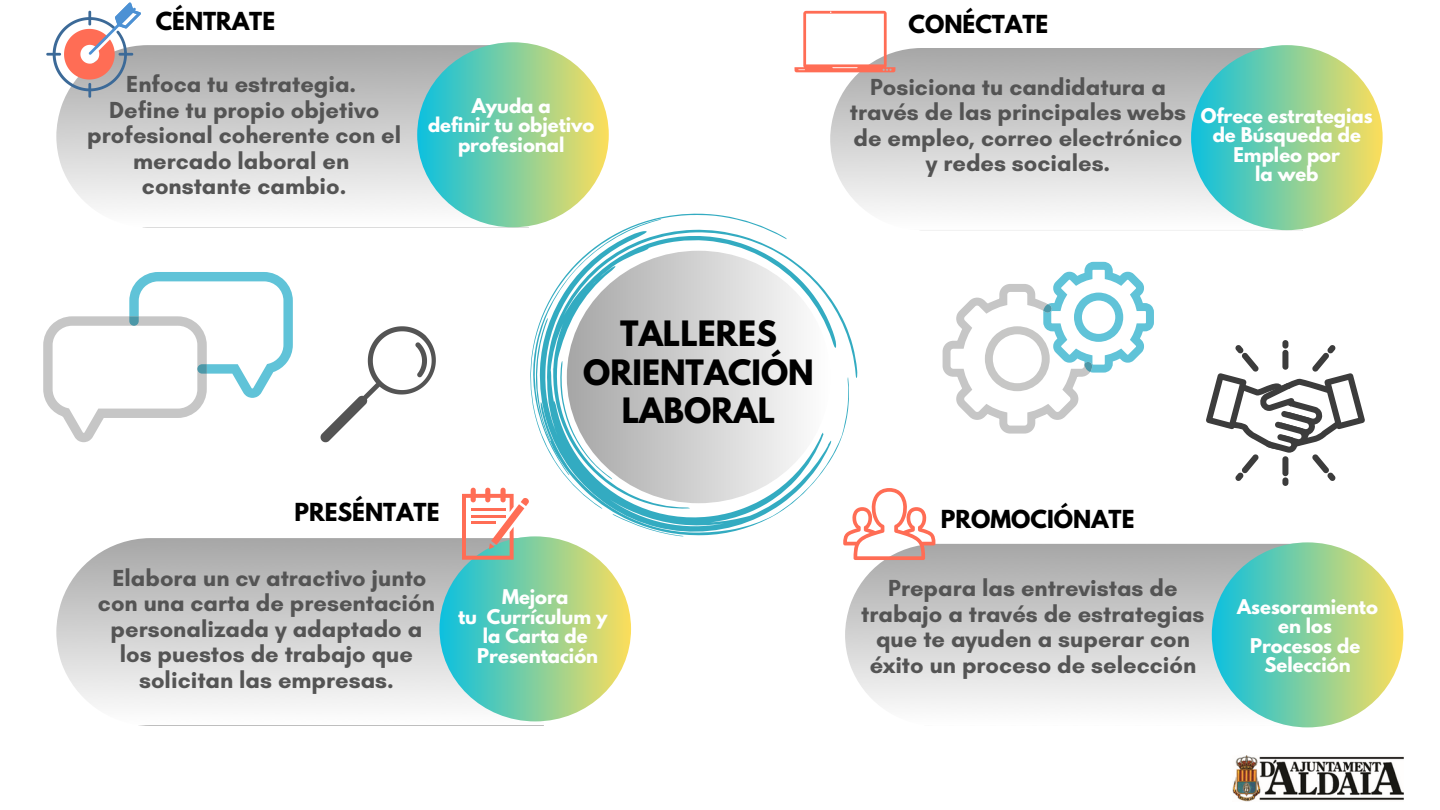
<style>
.page{position:relative;width:1440px;height:810px;background:#fff}
.page>*{position:absolute;margin:0;border:0;box-sizing:border-box;transform-origin:0 0}
.t1{font:700 31px/38.2px "League Spartan";color:#000;text-align:center}
.t2{font:700 23.7px/25.5px "Glacial Indifference";color:#545454;text-align:center}
.t3{font:700 22px "League Spartan";color:#000}
.t4{font:700 18px/19.5px "League Spartan";color:#fff;text-align:center}
</style>
<div class="page">
<svg style="left:56px;top:45px;width:472px;height:182px"></svg>
<div style="left:417px;top:42px;width:192px;height:185px;background:linear-gradient(to right,#0dc0df,#fbde5d);border-radius:50%"></div>
<svg style="left:321px;top:326px;width:115px;height:116px"></svg>
<svg style="left:691px;top:256px;width:166px;height:280px"></svg>
<svg style="left:530px;top:213px;width:257px;height:193px"></svg>
<svg style="left:533px;top:219px;width:128px;height:99px"></svg>
<svg style="left:533px;top:318px;width:317px;height:217px"></svg>
<svg style="left:56px;top:538px;width:488px;height:188px"></svg>
<div style="left:439px;top:536px;width:192px;height:185px;background:linear-gradient(to right,#0dc0df,#fade5c);border-radius:50%"></div>
<svg style="left:830px;top:48px;width:472px;height:182px"></svg>
<div style="left:1191px;top:45px;width:192px;height:185px;background:linear-gradient(to right,#0cc0de,#fbde5e);border-radius:50%"></div>
<svg style="left:43px;top:272px;width:250px;height:170px"></svg>
<svg style="left:462px;top:488px;width:67px;height:72px"></svg>
<svg style="left:845px;top:544px;width:445px;height:182px"></svg>
<div style="left:1212px;top:542px;width:191px;height:185px;background:linear-gradient(to right,#0cc0df,#fcde5b);border-radius:50%"></div>
<svg style="left:46px;top:3px;width:95px;height:95px"></svg>
<svg style="left:943px;top:262px;width:211px;height:172px"></svg>
<svg style="left:794px;top:11px;width:102px;height:61px"></svg>
<svg style="left:843px;top:488px;width:92px;height:72px"></svg>
<svg style="left:1206px;top:340px;width:159px;height:146px"></svg>
<img style="left:1233px;top:756px;width:170px;height:46px">
<p class="t3" style="left:156px;top:10px;width:121px">CÉNTRATE</p>
<p class="t2" style="left:126px;top:71px;width:231px">Enfoca tu estrategia.</p>
<p class="t2" style="left:87px;top:96px;width:315px">Define tu propio objetivo profesional coherente con el mercado laboral en</p>
<p class="t2" style="left:142px;top:173px;width:206px">constante cambio.</p>
<p class="t4" style="left:472px;top:98px;width:81px">Ayuda a</p>
<p class="t4" style="left:428px;top:118px;width:168px">definir tu objetivo</p>
<p class="t4" style="left:458px;top:137px;width:108px">profesional</p>
<p class="t3" style="left:909px;top:13px;width:141px">CONÉCTATE</p>
<p class="t2" style="left:850px;top:74px;width:338px">Posiciona tu candidatura a través de las principales webs de empleo, correo electrónico y redes sociales.</p>
<p class="t4" style="left:1201px;top:108px;width:173px">Ofrece estrategias de Búsqueda de<br>Empleo por</p>
<p class="t4" style="left:1255px;top:167px;width:65px">la web</p>
<p class="t1" style="left:620px;top:319px;width:158px">TALLERES</p>
<p class="t1" style="left:583px;top:357px;width:232px">ORIENTACIÓN<br>LABORAL</p>
<p class="t3" style="left:294px;top:501px;width:147px">PRESÉNTATE</p>
<p class="t2" style="left:98px;top:565px;width:339px">Elabora un cv atractivo junto con una carta de presentación personalizada y adaptado a los puestos de trabajo que solicitan las empresas.</p>
<p class="t4" style="left:502px;top:589px;width:68px">Mejora</p>
<p class="t4" style="left:458px;top:609px;width:151px">tu Currículum y</p>
<p class="t4" style="left:483px;top:628px;width:106px">la Carta de</p>
<p class="t4" style="left:477px;top:648px;width:122px">Presentación</p>
<p class="t3" style="left:941px;top:509px;width:195px">PROMOCIÓNATE</p>
<p class="t2" style="left:861px;top:575px;width:345px">Prepara las entrevistas de trabajo a través de estrategias que te ayuden a superar con éxito un proceso de selección</p>
<p class="t4" style="left:1237px;top:599px;width:142px">Asesoramiento</p>
<p class="t4" style="left:1278px;top:619px;width:55px">en los</p>
<p class="t4" style="left:1250px;top:638px;width:112px">Procesos de</p>
<p class="t4" style="left:1265px;top:658px;width:88px">Selección</p>
</div>
